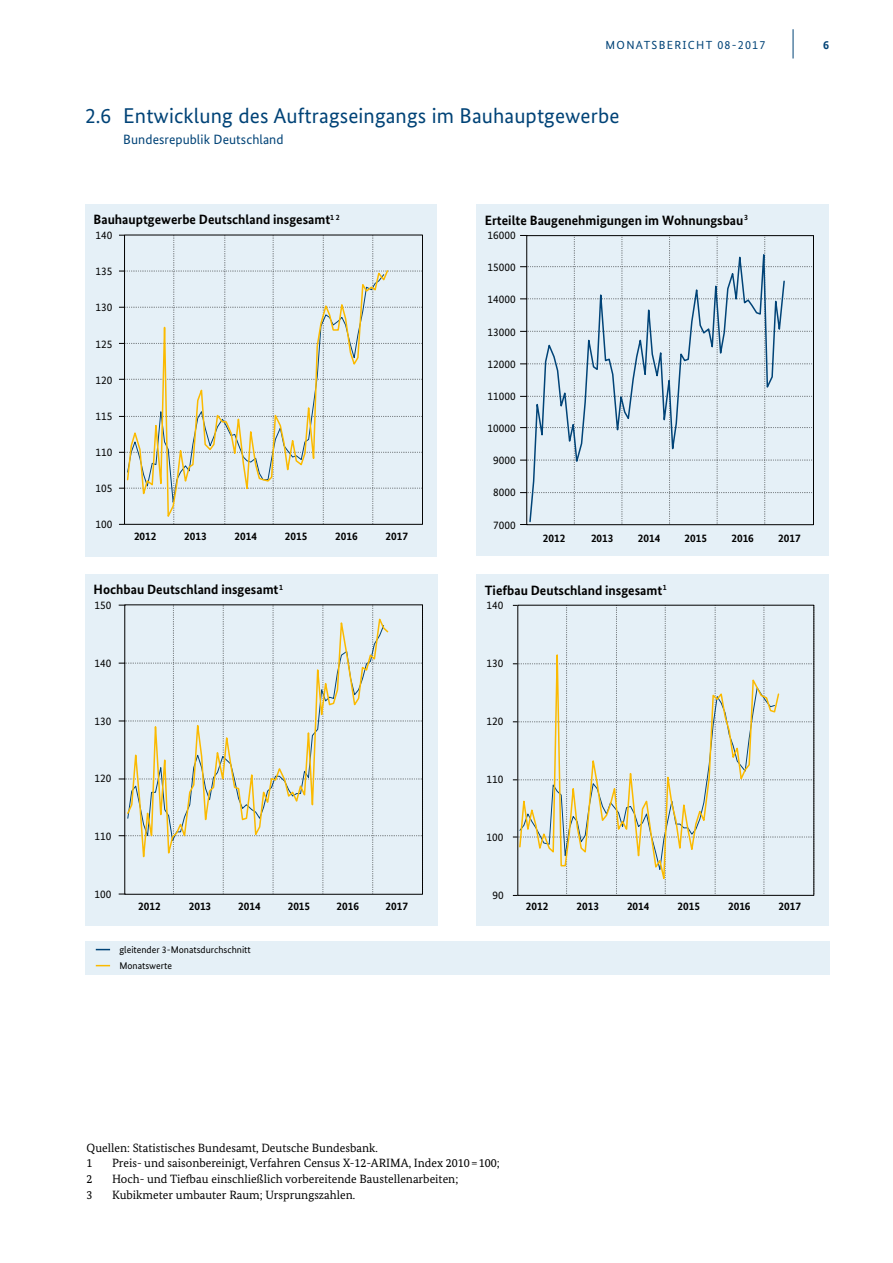
<style>
.page{position:relative;width:893px;height:1263px;background:#fff}
.page>*{position:absolute;margin:0;border:0;box-sizing:border-box;transform-origin:0 0}
.t1{font:21.3px "Bundes Sans";letter-spacing:.005em;color:#004377}
.t2{font:700 13.5px "Bundes Sans";color:#000}
.t3{font:13.5px "Bundes Sans";letter-spacing:.005em;color:#004377}
.t4{font:12px/15.8px "Bundes Serif";color:#000}
.t5{font:700 12px "Bundes Sans Office";color:#004275}
.t6{font:11.7px "Bundes Sans";letter-spacing:.11em;color:#004377}
.t7{font:11.25px "Bundes Sans";color:#000}
.t8{font:700 11.25px "Bundes Sans";color:#000}
.t9{font:9.75px/16px "Bundes Sans";color:#000}
.s1{font-size:12px}
</style>
<div class="page">
<hr style="left:793px;top:29px;width:1px;height:30px;background:#004377">
<div style="left:85px;top:204px;width:352px;height:352px;background:#e5f0f7"></div>
<svg style="left:119px;top:235px;width:302px;height:290px"></svg>
<svg style="left:126px;top:258px;width:263px;height:264px"></svg>
<div style="left:476px;top:205px;width:353px;height:351px;background:#e5f0f7"></div>
<svg style="left:520px;top:235px;width:294px;height:290px"></svg>
<svg style="left:528px;top:235px;width:258px;height:288px"></svg>
<div style="left:85px;top:574px;width:353px;height:351px;background:#e5f0f7"></div>
<svg style="left:119px;top:605px;width:304px;height:289px"></svg>
<svg style="left:126px;top:610px;width:264px;height:265px"></svg>
<div style="left:476px;top:575px;width:353px;height:351px;background:#e5f0f7"></div>
<svg style="left:513px;top:605px;width:302px;height:290px"></svg>
<svg style="left:518px;top:605px;width:262px;height:285px"></svg>
<div style="left:85px;top:941px;width:744px;height:34px;background:#e5f0f7"></div>
<svg style="left:96px;top:949px;width:14px;height:1px"></svg>
<svg style="left:96px;top:965px;width:14px;height:1px"></svg>
<p class="t6" style="left:606px;top:38px;width:161px">MONATSBERICHT <span class="s1">08-2017</span></p>
<h1 class="t1" style="left:85px;top:103px;width:536px">2.6 Entwicklung des Auftragseingangs im Bauhauptgewerbe</h1>
<p class="t3" style="left:123px;top:131px;width:162px">Bundesrepublik Deutschland</p>
<p class="t5" style="left:823px;top:38px;width:7px">6</p>
<p class="t2" style="left:94px;top:211px;width:248px">Bauhauptgewerbe Deutschland insgesamt<sup>1</sup> <sup>2</sup></p>
<p class="t2" style="left:485px;top:212px;width:265px">Erteilte Baugenehmigungen im Wohnungsbau<sup>3</sup></p>
<p class="t7" style="left:95px;top:228px;width:18px">140</p>
<p class="t7" style="left:488px;top:228px;width:30px">16000</p>
<p class="t7" style="left:95px;top:264px;width:18px">135</p>
<p class="t7" style="left:488px;top:261px;width:30px">15000</p>
<p class="t7" style="left:95px;top:301px;width:18px">130</p>
<p class="t7" style="left:488px;top:293px;width:30px">14000</p>
<p class="t7" style="left:488px;top:325px;width:30px">13000</p>
<p class="t7" style="left:95px;top:337px;width:18px">125</p>
<p class="t7" style="left:488px;top:357px;width:30px">12000</p>
<p class="t7" style="left:95px;top:373px;width:18px">120</p>
<p class="t7" style="left:488px;top:389px;width:30px">11000</p>
<p class="t7" style="left:95px;top:409px;width:18px">115</p>
<p class="t7" style="left:488px;top:421px;width:30px">10000</p>
<p class="t7" style="left:95px;top:445px;width:18px">110</p>
<p class="t7" style="left:493px;top:454px;width:24px">9000</p>
<p class="t7" style="left:95px;top:481px;width:18px">105</p>
<p class="t7" style="left:493px;top:486px;width:24px">8000</p>
<p class="t7" style="left:95px;top:518px;width:18px">100</p>
<p class="t7" style="left:493px;top:518px;width:24px">7000</p>
<p class="t8" style="left:134px;top:530px;width:24px">2012</p>
<p class="t8" style="left:184px;top:530px;width:24px">2013</p>
<p class="t8" style="left:235px;top:530px;width:24px">2014</p>
<p class="t8" style="left:285px;top:530px;width:24px">2015</p>
<p class="t8" style="left:335px;top:530px;width:24px">2016</p>
<p class="t8" style="left:386px;top:530px;width:24px">2017</p>
<p class="t8" style="left:543px;top:531px;width:24px">2012</p>
<p class="t8" style="left:591px;top:531px;width:24px">2013</p>
<p class="t8" style="left:638px;top:531px;width:24px">2014</p>
<p class="t8" style="left:685px;top:531px;width:24px">2015</p>
<p class="t8" style="left:731px;top:531px;width:24px">2016</p>
<p class="t8" style="left:778px;top:531px;width:24px">2017</p>
<p class="t2" style="left:94px;top:581px;width:191px">Hochbau Deutschland insgesamt<sup>1</sup></p>
<p class="t2" style="left:485px;top:582px;width:184px">Tiefbau Deutschland insgesamt<sup>1</sup></p>
<p class="t7" style="left:95px;top:598px;width:18px">150</p>
<p class="t7" style="left:487px;top:599px;width:18px">140</p>
<p class="t7" style="left:95px;top:656px;width:18px">140</p>
<p class="t7" style="left:487px;top:657px;width:18px">130</p>
<p class="t7" style="left:95px;top:714px;width:18px">130</p>
<p class="t7" style="left:487px;top:715px;width:18px">120</p>
<p class="t7" style="left:95px;top:772px;width:18px">120</p>
<p class="t7" style="left:487px;top:773px;width:18px">110</p>
<p class="t7" style="left:95px;top:829px;width:18px">110</p>
<p class="t7" style="left:487px;top:831px;width:18px">100</p>
<p class="t7" style="left:95px;top:887px;width:18px">100</p>
<p class="t7" style="left:493px;top:889px;width:13px">90</p>
<p class="t8" style="left:138px;top:899px;width:24px">2012</p>
<p class="t8" style="left:189px;top:899px;width:24px">2013</p>
<p class="t8" style="left:238px;top:899px;width:24px">2014</p>
<p class="t8" style="left:288px;top:899px;width:24px">2015</p>
<p class="t8" style="left:337px;top:899px;width:24px">2016</p>
<p class="t8" style="left:385px;top:899px;width:24px">2017</p>
<p class="t8" style="left:526px;top:899px;width:24px">2012</p>
<p class="t8" style="left:576px;top:899px;width:24px">2013</p>
<p class="t8" style="left:627px;top:899px;width:24px">2014</p>
<p class="t8" style="left:677px;top:899px;width:24px">2015</p>
<p class="t8" style="left:728px;top:899px;width:24px">2016</p>
<p class="t8" style="left:779px;top:899px;width:24px">2017</p>
<p class="t9" style="left:119px;top:942px;width:133px">gleitender 3-Monatsdurchschnitt<br>Monatswerte</p>
<p class="t4" style="left:87px;top:1139px;width:293px">Quellen: Statistisches Bundesamt, Deutsche Bundesbank.<br>1</p>
<p class="t4" style="left:112px;top:1155px;width:389px">Preis- und saisonbereinigt, Verfahren Census X-12-ARIMA, Index 2010=100;</p>
<p class="t4" style="left:87px;top:1171px;width:7px">2</p>
<p class="t4" style="left:112px;top:1171px;width:348px">Hoch- und Tiefbau einschließlich vorbereitende Baustellenarbeiten;</p>
<p class="t4" style="left:87px;top:1187px;width:7px">3</p>
<p class="t4" style="left:112px;top:1187px;width:245px">Kubikmeter umbauter Raum; Ursprungszahlen.</p>
</div>
